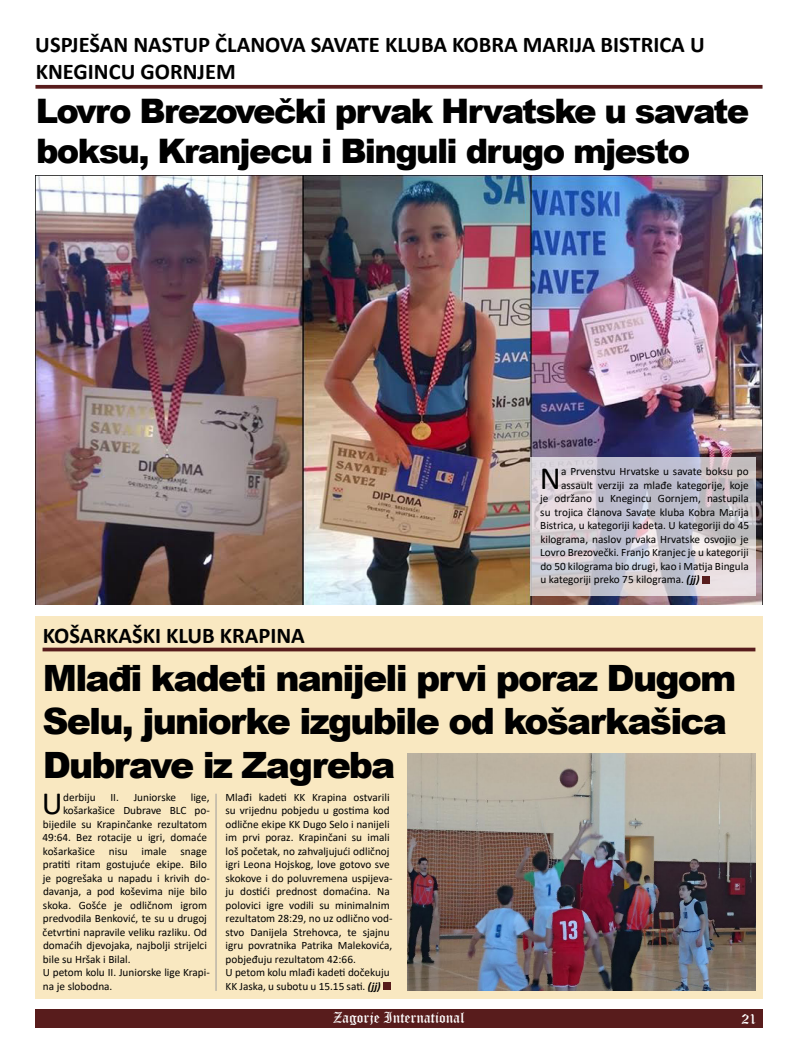
<style>
.page{position:relative;width:798px;height:1063px;background:#fff}
.page>*{position:absolute;margin:0;border:0;box-sizing:border-box;transform-origin:0 0}
.t1{font:900 36.25px/43.5px "Arial";letter-spacing:-.05em;color:#000}
.t2{font:900 33.75px/40.5px "Arial";letter-spacing:-.05em;color:#000}
.t3{font:32.5px "Calibri";color:#000}
.t4{font:700 22.5px/27px "Calibri";color:#000}
.t5{font:15px "Old English Text";color:#fff}
.t6{font:11.25px/13.5px "Calibri";color:#000}
.s1{font-weight:700;font-style:italic}
</style>
<div class="page">
<div style="left:35px;top:1009px;width:727px;height:19px;background:#581c1c"></div>
<div style="left:35px;top:617px;width:727px;height:382px;background:#f9e8c1"></div>
<div style="left:383px;top:983px;width:7px;height:7px;background:#581c1c"></div>
<img style="left:407px;top:753px;width:348px;height:238px">
<hr style="left:43px;top:648px;width:712px;height:3px;background:#581c1c">
<svg style="left:35px;top:85px;width:727px;height:4px;background:#652d2d"></svg>
<img style="left:35px;top:175px;width:727px;height:429px">
<svg style="left:530px;top:457px;width:225px;height:138px;background:#cdc9d1"></svg>
<div style="left:702px;top:576px;width:7px;height:7px;background:#581c1c"></div>
<hr style="left:216px;top:794px;width:1px;height:197px;background:#9c9b9b">
<h3 class="t4" style="left:35px;top:31px;width:670px">USPJEŠAN NASTUP ČLANOVA SAVATE KLUBA KOBRA MARIJA BISTRICA U<br>KNEGINCU GORNJEM</h3>
<h2 class="t2" style="left:36px;top:89px;width:714px">Lovro Brezovečki prvak Hrvatske u savate boksu, Kranjecu i Binguli drugo mjesto</h2>
<h3 class="t3" style="left:539px;top:455px;width:23px">N</h3>
<p class="t6" style="left:561px;top:464px;width:189px">a Prvenstvu Hrvatske u savate boksu po</p>
<p class="t6" style="left:561px;top:478px;width:189px">assault verziji za mlađe kategorije, koje</p>
<p class="t6" style="left:540px;top:491px;width:210px">je održano u Knegincu Gornjem, nastupila</p>
<p class="t6" style="left:540px;top:505px;width:210px">su trojica članova Savate kluba Kobra Marija</p>
<p class="t6" style="left:540px;top:518px;width:210px">Bistrica, u kategoriji kadeta. U kategoriji do 45</p>
<p class="t6" style="left:540px;top:532px;width:210px">kilograma, naslov prvaka Hrvatske osvojio je</p>
<p class="t6" style="left:540px;top:545px;width:210px">Lovro Brezovečki. Franjo Kranjec je u kategoriji</p>
<p class="t6" style="left:540px;top:559px;width:210px">do 50 kilograma bio drugi, kao i Matija Bingula</p>
<p class="t6" style="left:540px;top:572px;width:161px">u kategoriji preko 75 kilograma. <span class="s1">(jj)</span></p>
<h3 class="t4" style="left:43px;top:621px;width:263px">KOŠARKAŠKI KLUB KRAPINA</h3>
<h1 class="t1" style="left:42px;top:655px;width:695px">Mlađi kadeti nanijeli prvi poraz Dugom<br>Selu, juniorke izgubile od košarkašica<br>Dubrave iz Zagreba</h1>
<h3 class="t3" style="left:42px;top:781px;width:22px">U</h3>
<p class="t6" style="left:63px;top:790px;width:34px">derbiju</p>
<p class="t6" style="left:110px;top:790px;width:67px">II. Juniorske</p>
<p class="t6" style="left:191px;top:790px;width:20px">lige,</p>
<p class="t6" style="left:225px;top:790px;width:168px">Mlađi kadeti KK Krapina ostvarili su vrijednu pobjedu u gostima kod odlične ekipe KK Dugo Selo i nanijeli im prvi poraz. Krapinčani su imali loš početak, no zahvaljujući odličnoj igri Leona Hojskog, love gotovo sve skokove i do poluvremena uspijeva&shy;ju dostići prednost domaćina. Na polovici igre vodili su minimalnim rezultatom 28:29, no uz odlično vod&shy;stvo Danijela Strehovca, te sjajnu igru povratnika Patrika Malekovića, pobjeđuju rezultatom 42:66.<br>U petom kolu mlađi kadeti dočekuju KK Jaska, u subotu u 15.15 sati. <span class="s1">(jj)</span></p>
<p class="t6" style="left:63px;top:804px;width:148px">košarkašice Dubrave BLC po-</p>
<p class="t6" style="left:43px;top:817px;width:165px">bijedile su Krapinčanke rezultatom</p>
<p class="t6" style="left:42px;top:831px;width:166px">49:64. Bez rotacije u igri, domaće</p>
<p class="t6" style="left:43px;top:844px;width:165px">košarkašice nisu imale snage</p>
<p class="t6" style="left:43px;top:858px;width:165px">pratiti ritam gostujuće ekipe. Bilo</p>
<p class="t6" style="left:43px;top:871px;width:168px">je pogrešaka u napadu i krivih do-</p>
<p class="t6" style="left:43px;top:885px;width:165px">davanja, a pod koševima nije bilo</p>
<p class="t6" style="left:43px;top:898px;width:165px">skoka. Gošće je odličnom igrom</p>
<p class="t6" style="left:43px;top:912px;width:165px">predvodila Benković, te su u drugoj</p>
<p class="t6" style="left:43px;top:925px;width:166px">četvrtini napravile veliku razliku. Od</p>
<p class="t6" style="left:43px;top:939px;width:165px">domaćih djevojaka, najbolji strijelci</p>
<p class="t6" style="left:43px;top:952px;width:89px">bile su Hršak i Bilal.</p>
<p class="t6" style="left:43px;top:966px;width:168px">U petom kolu II. Juniorske lige Krapi-</p>
<p class="t6" style="left:43px;top:979px;width:71px">na je slobodna.</p>
<h3 class="t5" style="left:333px;top:1008px;width:133px">Zagorje International</h3>
<h3 class="t5" style="left:741px;top:1009px;width:17px">21</h3>
</div>
